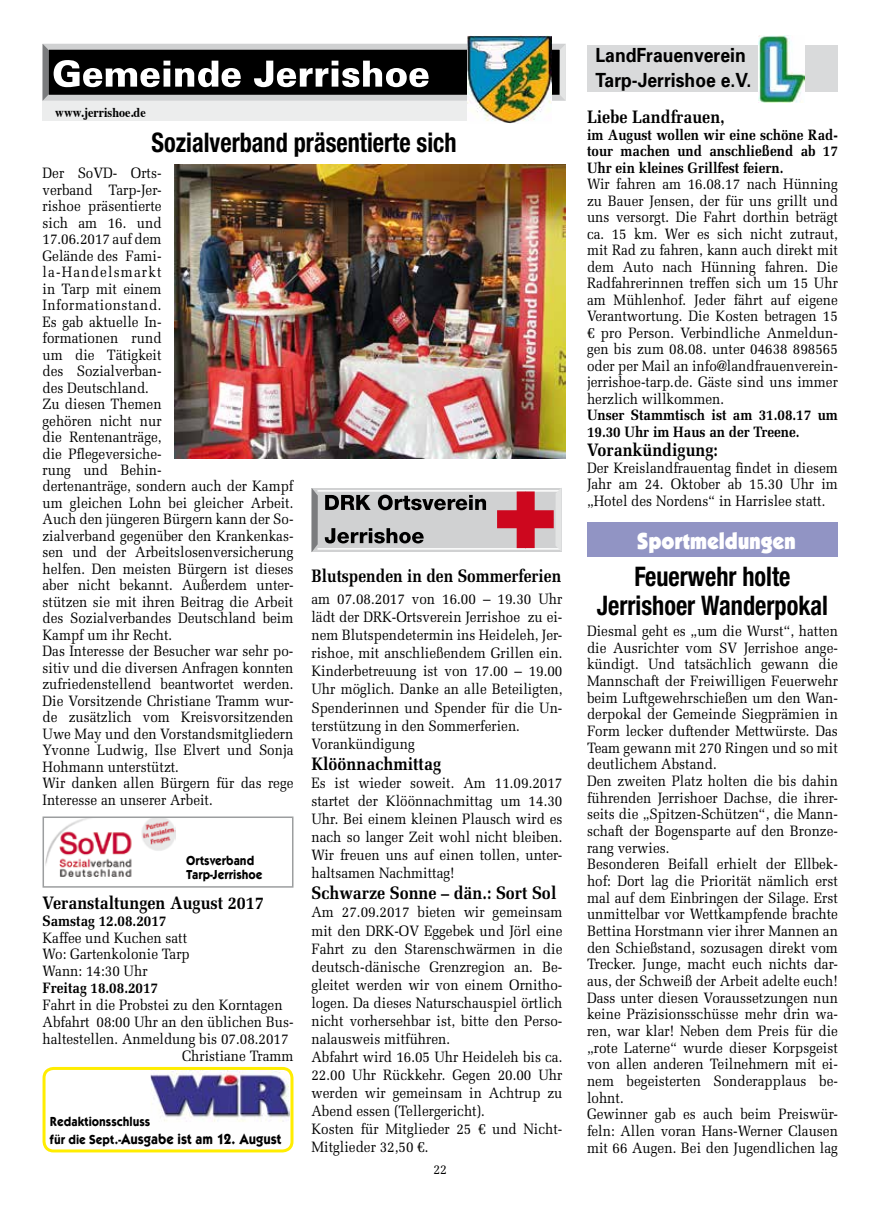
<style>
.page{position:relative;width:872px;height:1212px;background:#fff}
.page>*{position:absolute;margin:0;border:0;box-sizing:border-box;transform-origin:0 0}
.t1{font:700 condensed 27px/28.7px "Helvetica Neue";color:#000;text-align:center;scale:.9 1}
.t2{font:900 24px "Kabel Itc T";letter-spacing:-.01em;color:#fff;scale:.9 1}
.t3{font:700 19.5px/25px "Univers";color:#000;scale:.9 1}
.t4{font:700 18px "Melior";color:#000;scale:.9 1}
.t5{font:700 18px "Melior";color:#000;scale:.87 1}
.t6{font:15px/16.5px "Melior";color:#000;scale:.9 1}
.t7{font:700 15px/16.5px "Melior";color:#000;text-align:justify;scale:.9 1}
.t8{font:700 15px "Kabel Itc T";color:#000;scale:.9 1}
.t9{font:700 13.5px/13.5px "Kabel Itc T";color:#000;scale:.9 1}
.t10{font:700 13.5px "Times";color:#000;scale:.9 1}
.t11{font:13.5px "Melior";color:#000;scale:.9 1}
.s1{font-size:13.5px}
</style>
<div class="page">
<div style="left:587px;top:522px;width:251px;height:34px;background:#9194c4"></div>
<div style="left:45px;top:47px;width:518px;height:51px;background:#000"></div>
<div style="left:43px;top:44px;width:523px;height:57px;border:6px solid #d0d1d2"></div>
<svg style="left:560px;top:44px;width:6px;height:57px"></svg>
<svg style="left:43px;top:44px;width:198px;height:57px"></svg>
<svg style="left:254px;top:61px;width:174px;height:26px"></svg>
<img style="left:467px;top:35px;width:84px;height:89px">
<div style="left:43px;top:102px;width:424px;height:19px;background:#eceded"></div>
<img style="left:174px;top:165px;width:392px;height:293px">
<img style="left:46px;top:819px;width:129px;height:57px">
<div style="left:43px;top:816px;width:250px;height:72px;border:2px solid #9c9e9f"></div>
<div style="left:587px;top:46px;width:251px;height:46px;background:#d9dadb"></div>
<img style="left:758px;top:35px;width:46px;height:67px">
<div style="left:311px;top:488px;width:251px;height:64px;background:#d0d1d2"></div>
<svg style="left:312px;top:488px;width:5px;height:64px"></svg>
<div style="left:317px;top:490px;width:244px;height:60px;border:2px solid #fff"></div>
<div style="left:516px;top:491px;width:18px;height:57px;background:#cd071e"></div>
<div style="left:497px;top:510px;width:57px;height:18px;background:#cd071e"></div>
<svg style="left:555px;top:489px;width:6px;height:61px"></svg>
<svg style="left:325px;top:495px;width:46px;height:15px"></svg>
<svg style="left:378px;top:495px;width:108px;height:15px"></svg>
<svg style="left:325px;top:528px;width:99px;height:15px"></svg>
<img style="left:151px;top:1071px;width:139px;height:80px">
<div style="left:43px;top:1067px;width:250px;height:85px;border:3px solid #ffed00;border-radius:9px"></div>
<p class="t10" style="left:55px;top:99px;width:102px">www.jerrishoe.de</p>
<h1 class="t1" style="left:152px;top:127px;width:340px">Sozialverband präsentierte sich</h1>
<p class="t6" style="left:43px;top:165px;width:134px">Der SoVD- Orts&shy;verband Tarp-Jer&shy;rishoe präsentierte sich am 16. und<br>17.06.2017 auf dem<br>Gelände des Fami&shy;la-Handelsmarkt in Tarp mit einem<br>Informationstand.<br>Es gab aktuelle In&shy;formationen rund um die Tätigkeit des Sozialverban&shy;des Deutschland.<br>Zu diesen Themen gehören nicht nur die Rentenanträge, die Pflegeversiche&shy;rung und Behin-</p>
<p class="t6" style="left:43px;top:478px;width:280px">dertenanträge, sondern auch der Kampf um gleichen Lohn bei gleicher Arbeit.<br>Auch den jüngeren Bürgern kann der So&shy;zialverband gegenüber den Krankenkas&shy;sen und der Arbeitslosenversicherung helfen. Den meisten Bürgern ist dieses aber nicht bekannt. Außerdem unter&shy;stützen sie mit ihren Beitrag die Arbeit des Sozialverbandes Deutschland beim Kampf um ihr Recht.<br>Das Interesse der Besucher war sehr po&shy;sitiv und die diversen Anfragen konnten zufriedenstellend beantwortet werden.<br>Die Vorsitzende Christiane Tramm wur&shy;de zusätzlich vom Kreisvorsitzenden Uwe May und den Vorstandsmitgliedern Yvonne Ludwig, Ilse Elvert und Sonja Hohmann unterstützt.<br>Wir danken allen Bürgern für das rege Interesse an unserer Arbeit.</p>
<p class="t9" style="left:186px;top:854px;width:86px">Ortsverband<br>Tarp-Jerrishoe</p>
<p class="t4" style="left:43px;top:892px;width:247px">Veranstaltungen August 2017</p>
<p class="t7" style="left:43px;top:912px;width:139px">Samstag 12.08.2017</p>
<p class="t6" style="left:43px;top:929px;width:165px;line-height:17px">Kaffee und Kuchen satt<br>Wo: Gartenkolonie Tarp<br>Wann: 14:30 Uhr</p>
<p class="t7" style="left:43px;top:980px;width:130px">Freitag 18.08.2017</p>
<p class="t6" style="left:43px;top:997px;width:268px">Fahrt in die Probstei zu den Korntagen</p>
<p class="t6" style="left:43px;top:1014px;width:280px">Abfahrt 08:00 Uhr an den üblichen Bus-</p>
<p class="t6" style="left:43px;top:1031px;width:275px">haltestellen. Anmeldung bis 07.08.2017</p>
<p class="t6" style="left:182px;top:1048px;width:125px">Christiane Tramm</p>
<p class="t9" style="left:50px;top:1114px;width:113px">Redaktionsschluss</p>
<p class="t8" style="left:50px;top:1130px;width:259px"><span class="s1">für die Sept.-</span>Ausgabe ist am 12. August</p>
<p class="t5" style="left:311px;top:565px;width:288px">Blutspenden in den Sommerferien</p>
<p class="t6" style="left:311px;top:590px;width:280px;line-height:18px">am 07.08.2017 von 16.00 – 19.30 Uhr lädt der DRK-Ortsverein Jerrishoe zu ei&shy;nem Blutspendetermin ins Heideleh, Jer&shy;rishoe, mit anschließendem Grillen ein.<br>Kinderbetreuung ist von 17.00 – 19.00<br>Uhr möglich. Danke an alle Beteiligten, Spenderinnen und Spender für die Un&shy;terstützung in den Sommerferien.<br>Vorankündigung</p>
<p class="t4" style="left:311px;top:753px;width:145px">Klöönnachmittag</p>
<p class="t6" style="left:311px;top:774px;width:280px;line-height:18px;text-align:justify">Es ist wieder soweit. Am 11.09.2017 startet der Klöönnachmittag um 14.30<br>Uhr. Bei einem kleinen Plausch wird es nach so langer Zeit wohl nicht bleiben.<br>Wir freuen uns auf einen tollen, unter&shy;haltsamen Nachmittag!</p>
<p class="t4" style="left:311px;top:882px;width:274px">Schwarze Sonne – dän.: Sort Sol</p>
<p class="t6" style="left:311px;top:903px;width:280px;line-height:18px">Am 27.09.2017 bieten wir gemeinsam mit den DRK-OV Eggebek und Jörl eine Fahrt zu den Starenschwärmen in die deutsch-dänische Grenzregion an. Be&shy;gleitet werden wir von einem Ornitho&shy;logen. Da dieses Naturschauspiel örtlich nicht vorhersehbar ist, bitte den Perso&shy;nalausweis mitführen.<br>Abfahrt wird 16.05 Uhr Heideleh bis ca.<br>22.00 Uhr Rückkehr. Gegen 20.00 Uhr werden wir gemeinsam in Achtrup zu Abend essen (Tellergericht).<br>Kosten für Mitglieder 25 € und Nicht-Mitglieder 32,50 €.</p>
<p class="t11" style="left:433px;top:1161px;width:17px">22</p>
<h3 class="t3" style="left:595px;top:42px;width:175px">LandFrauenverein<br>Tarp-Jerrishoe e.V.</h3>
<p class="t4" style="left:587px;top:106px;width:154px">Liebe Landfrauen,</p>
<p class="t7" style="left:587px;top:126px;width:280px">im August wollen wir eine schöne Rad&shy;tour machen und anschließend ab 17<br>Uhr ein kleines Grillfest feiern.</p>
<p class="t6" style="left:587px;top:176px;width:280px;text-align:justify">Wir fahren am 16.08.17 nach Hünning zu Bauer Jensen, der für uns grillt und uns versorgt. Die Fahrt dorthin beträgt ca. 15 km. Wer es sich nicht zutraut, mit Rad zu fahren, kann auch direkt mit dem Auto nach Hünning fahren. Die Radfahrerinnen treffen sich um 15 Uhr am Mühlenhof. Jeder fährt auf eigene Verantwortung. Die Kosten betragen 15 € pro Person. Verbindliche Anmeldun&shy;gen bis zum 08.08. unter 04638 898565 oder per Mail an info@landfrauenverein&shy;jerrishoe-tarp.de. Gäste sind uns immer herzlich willkommen.</p>
<p class="t7" style="left:587px;top:407px;width:280px">Unser Stammtisch ist am 31.08.17 um<br>19.30 Uhr im Haus an der Treene.</p>
<p class="t4" style="left:587px;top:439px;width:147px">Vorankündigung:</p>
<p class="t6" style="left:587px;top:459px;width:280px;text-align:justify">Der Kreislandfrauentag findet in diesem Jahr am 24. Oktober ab 15.30 Uhr im „Hotel des Nordens“ in Harrislee statt.</p>
<h2 class="t2" style="left:637px;top:526px;width:178px">Sportmeldungen</h2>
<h1 class="t1" style="left:597px;top:562px;width:258px">Feuerwehr holte<br>Jerrishoer Wanderpokal</h1>
<p class="t6" style="left:587px;top:622px;width:280px">Diesmal geht es „um die Wurst“, hatten die Ausrichter vom SV Jerrishoe ange&shy;kündigt. Und tatsächlich gewann die Mannschaft der Freiwilligen Feuerwehr beim Luftgewehrschießen um den Wan&shy;derpokal der Gemeinde Siegprämien in Form lecker duftender Mettwürste. Das Team gewann mit 270 Ringen und so mit deutlichem Abstand.<br>Den zweiten Platz holten die bis dahin führenden Jerrishoer Dachse, die ihrer&shy;seits die „Spitzen-Schützen“, die Mann&shy;schaft der Bogensparte auf den Bronze&shy;rang verwies.<br>Besonderen Beifall erhielt der Ellbek&shy;hof: Dort lag die Priorität nämlich erst mal auf dem Einbringen der Silage. Erst unmittelbar vor Wettkampfende brachte Bettina Horstmann vier ihrer Mannen an den Schießstand, sozusagen direkt vom Trecker. Junge, macht euch nichts dar&shy;aus, der Schweiß der Arbeit adelte euch!<br>Dass unter diesen Voraussetzungen nun keine Präzisionsschüsse mehr drin wa&shy;ren, war klar! Neben dem Preis für die „rote Laterne“ wurde dieser Korpsgeist von allen anderen Teilnehmern mit ei&shy;nem begeisterten Sonderapplaus be&shy;lohnt.<br>Gewinner gab es auch beim Preiswür&shy;feln: Allen voran Hans-Werner Clausen mit 66 Augen. Bei den Jugendlichen lag</p>
</div>
